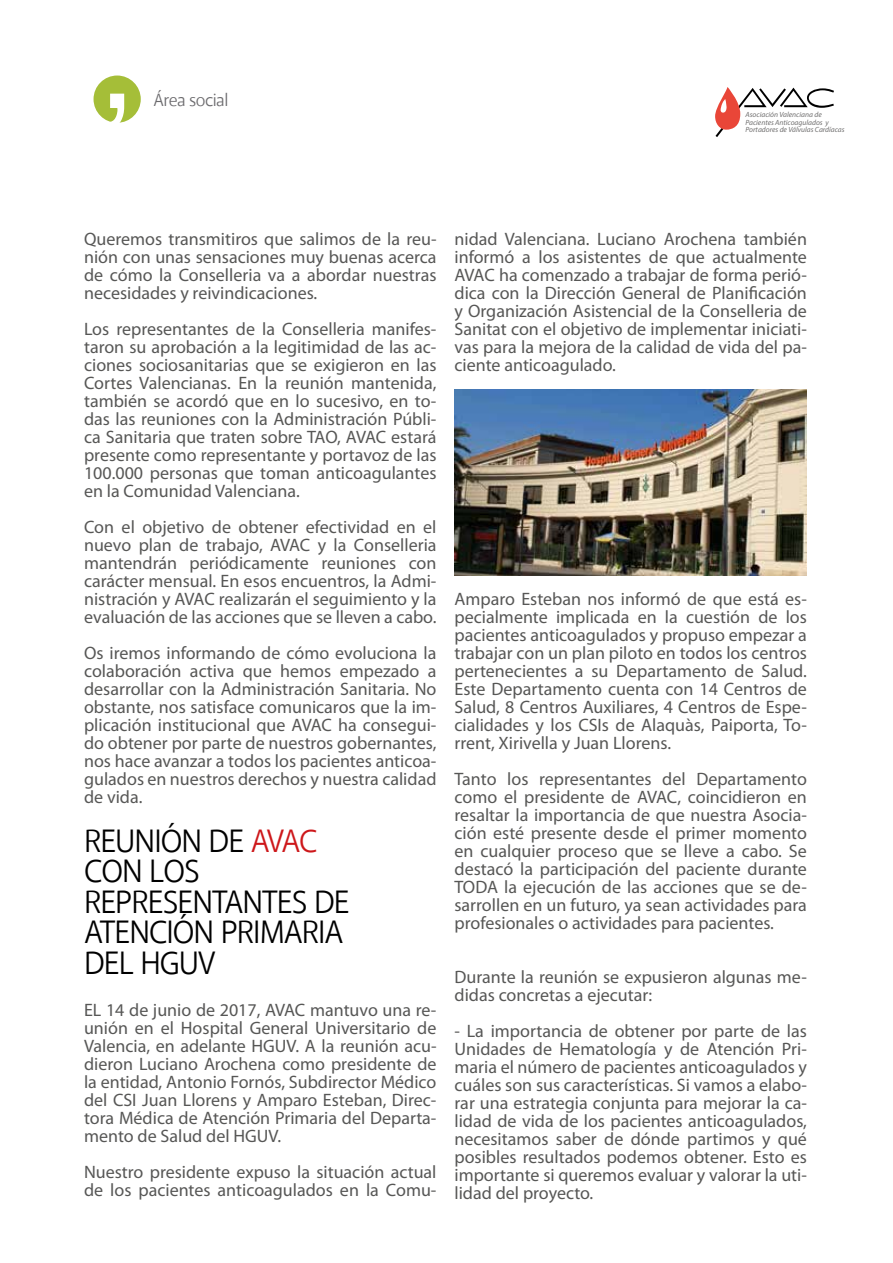
<style>
.page{position:relative;width:893px;height:1263px;background:#fff}
.page>*{position:absolute;margin:0;border:0;box-sizing:border-box;transform-origin:0 0}
.t1{font:32.7px/30.5px "Akagi";letter-spacing:-.03em;color:#000}
.t2{font:18px/18px "Myriad Pro";color:#575756;text-align:justify}
.t3{font:18px "Akagi";letter-spacing:-.03em;color:#6c6b6e}
.t4{font:italic 7.5px/7.5px "Myriad Pro";color:#706f6f}
.s1{color:#cd171a}
</style>
<div class="page">
<svg style="left:715px;top:87px;width:119px;height:50px"></svg>
<div style="left:94px;top:76px;width:47px;height:47px;background:#a5be38;border-radius:50%"></div>
<svg style="left:110px;top:94px;width:14px;height:29px"></svg>
<img style="left:454px;top:389px;width:353px;height:187px">
<p class="t3" style="left:153px;top:89px;width:77px">Área social</p>
<p class="t4" style="left:745px;top:111px;width:101px">Asociación Valenciana de<br>Pacientes Anticoagulados y<br>Portadores de Válvulas Cardíacas</p>
<p class="t2" style="left:84px;top:230px;width:354px">Queremos transmitiros que salimos de la reu&shy;nión con unas sensaciones muy buenas acerca de cómo la Conselleria va a abordar nuestras necesidades y reivindicaciones.</p>
<p class="t2" style="left:84px;top:320px;width:354px">Los representantes de la Conselleria manifes&shy;taron su aprobación a la legitimidad de las ac&shy;ciones sociosanitarias que se exigieron en las Cortes Valencianas. En la reunión mantenida, también se acordó que en lo sucesivo, en to&shy;das las reuniones con la Administración Públi&shy;ca Sanitaria que traten sobre TAO, AVAC estará presente como representante y portavoz de las 100.000 personas que toman anticoagulantes en la Comunidad Valenciana.</p>
<p class="t2" style="left:84px;top:518px;width:354px">Con el objetivo de obtener efectividad en el nuevo plan de trabajo, AVAC y la Conselleria mantendrán periódicamente reuniones con carácter mensual. En esos encuentros, la Admi&shy;nistración y AVAC realizarán el seguimiento y la evaluación de las acciones que se lleven a cabo.</p>
<p class="t2" style="left:84px;top:644px;width:354px">Os iremos informando de cómo evoluciona la colaboración activa que hemos empezado a desarrollar con la Administración Sanitaria. No obstante, nos satisface comunicaros que la im&shy;plicación institucional que AVAC ha consegui&shy;do obtener por parte de nuestros gobernantes, nos hace avanzar a todos los pacientes anticoa&shy;gulados en nuestros derechos y nuestra calidad de vida.</p>
<h1 class="t1" style="left:84px;top:825px;width:267px">REUNIÓN DE <span class="s1">AVAC<br></span>CON LOS<br>REPRESENTANTES DE<br>ATENCIÓN PRIMARIA<br>DEL HGUV</h1>
<p class="t2" style="left:84px;top:1001px;width:354px">EL 14 de junio de 2017, AVAC mantuvo una re&shy;unión en el Hospital General Universitario de Valencia, en adelante HGUV. A la reunión acu&shy;dieron Luciano Arochena como presidente de la entidad, Antonio Fornós, Subdirector Médico del CSI Juan Llorens y Amparo Esteban, Direc&shy;tora Médica de Atención Primaria del Departa&shy;mento de Salud del HGUV.</p>
<p class="t2" style="left:84px;top:1163px;width:354px">Nuestro presidente expuso la situación actual de los pacientes anticoagulados en la Comu-</p>
<p class="t2" style="left:454px;top:230px;width:354px">nidad Valenciana. Luciano Arochena también informó a los asistentes de que actualmente AVAC ha comenzado a trabajar de forma perió&shy;dica con la Dirección General de Planificación y Organización Asistencial de la Conselleria de Sanitat con el objetivo de implementar iniciati&shy;vas para la mejora de la calidad de vida del pa&shy;ciente anticoagulado.</p>
<p class="t2" style="left:454px;top:590px;width:354px">Amparo Esteban nos informó de que está es&shy;pecialmente implicada en la cuestión de los pacientes anticoagulados y propuso empezar a trabajar con un plan piloto en todos los centros pertenecientes a su Departamento de Salud.<br>Este Departamento cuenta con 14 Centros de Salud, 8 Centros Auxiliares, 4 Centros de Espe&shy;cialidades y los CSIs de Alaquàs, Paiporta, To&shy;rrent, Xirivella y Juan Llorens.</p>
<p class="t2" style="left:454px;top:770px;width:354px">Tanto los representantes del Departamento como el presidente de AVAC, coincidieron en resaltar la importancia de que nuestra Asocia&shy;ción esté presente desde el primer momento en cualquier proceso que se lleve a cabo. Se destacó la participación del paciente durante TODA la ejecución de las acciones que se de&shy;sarrollen en un futuro, ya sean actividades para profesionales o actividades para pacientes.</p>
<p class="t2" style="left:454px;top:968px;width:354px">Durante la reunión se expusieron algunas me&shy;didas concretas a ejecutar:</p>
<p class="t2" style="left:454px;top:1022px;width:354px">- La importancia de obtener por parte de las Unidades de Hematología y de Atención Pri&shy;maria el número de pacientes anticoagulados y cuáles son sus características. Si vamos a elabo&shy;rar una estrategia conjunta para mejorar la ca&shy;lidad de vida de los pacientes anticoagulados, necesitamos saber de dónde partimos y qué posibles resultados podemos obtener. Esto es importante si queremos evaluar y valorar la uti&shy;lidad del proyecto.</p>
</div>
